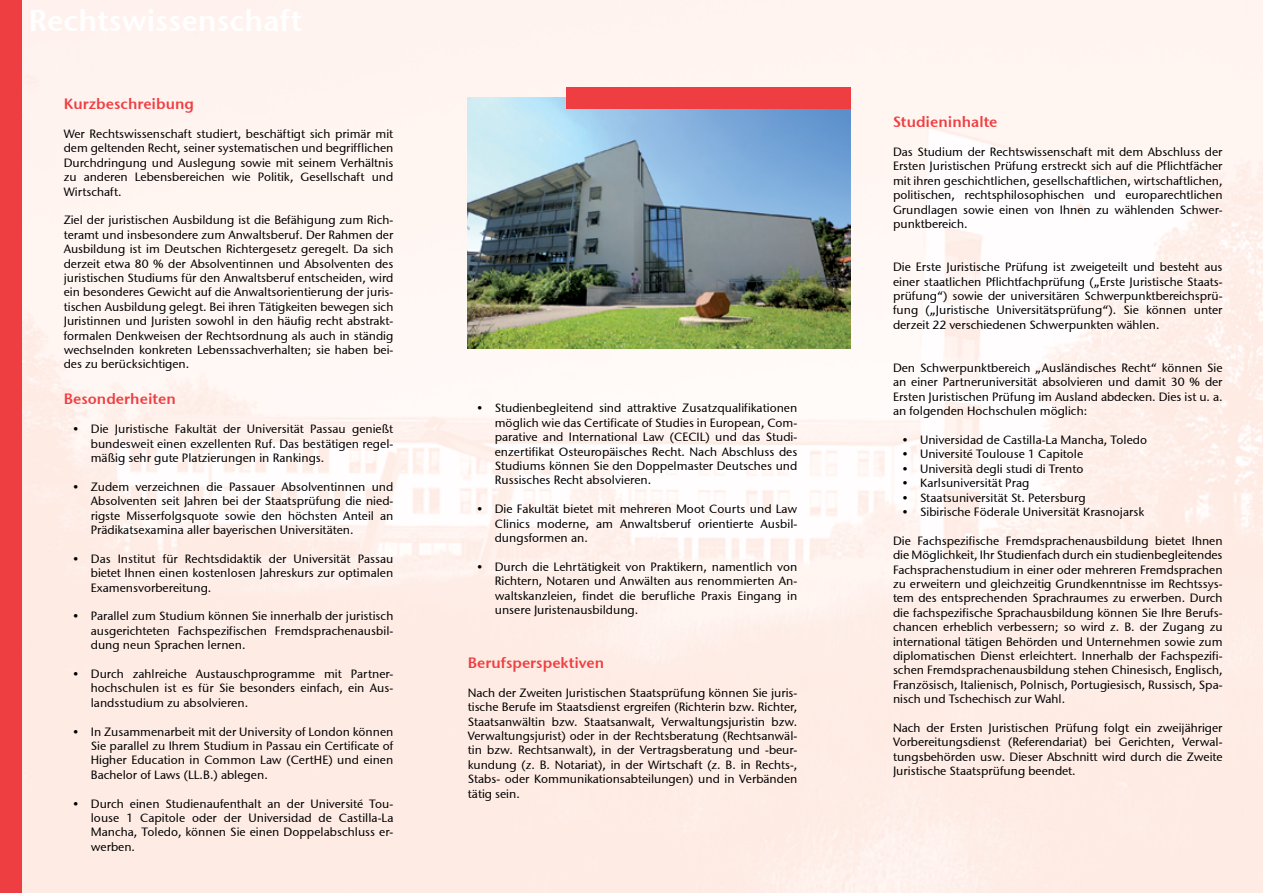
<style>
.page{position:relative;width:1263px;height:893px;background:#fff}
.page>*{position:absolute;margin:0;border:0;box-sizing:border-box;transform-origin:0 0}
.t1{font:15px "Stone Sans Semi ITCTT";color:#ef3e42}
.t2{font:15px "Stone Sans Semi OSITCTT";color:#ef3e42}
.t3{font:12px/14.4px "Stone Sans ITCTT Medium";letter-spacing:.005em;color:#000;text-align:justify}
</style>
<div class="page">
<img style="left:21px;top:0;width:1242px;height:893px">
<div style="left:0;top:0;width:21px;height:893px;background:#ef3e42"></div>
<img style="left:467px;top:98px;width:383px;height:251px">
<div style="left:566px;top:87px;width:284px;height:21px;background:#ef3e42"></div>
<p class="t1" style="left:64px;top:95px;width:132px">Kurzbeschreibung</p>
<p class="t3" style="left:64px;top:126px;width:331px">Wer Rechtswissenschaft studiert, beschäftigt sich primär mit dem geltenden Recht, seiner systematischen und begrifflichen Durchdringung und Auslegung sowie mit seinem Verhältnis zu anderen Lebensbereichen wie Politik, Gesellschaft und Wirtschaft.</p>
<p class="t3" style="left:64px;top:213px;width:331px">Ziel der juristischen Ausbildung ist die Befähigung zum Rich&shy;teramt und insbesondere zum Anwaltsberuf. Der Rahmen der Ausbildung ist im Deutschen Richtergesetz geregelt. Da sich derzeit etwa 80 % der Absolventinnen und Absolventen des juristischen Studiums für den Anwaltsberuf entscheiden, wird ein besonderes Gewicht auf die Anwaltsorientierung der juris&shy;tischen Ausbildung gelegt. Bei ihren Tätigkeiten bewegen sich Juristinnen und Juristen sowohl in den häufig recht abstrakt&shy;formalen Denkweisen der Rechtsordnung als auch in ständig wechselnden konkreten Lebenssachverhalten; sie haben bei&shy;des zu berücksichtigen.</p>
<p class="t1" style="left:64px;top:390px;width:114px">Besonderheiten</p>
<p class="t3" style="left:91px;top:422px;width:304px;text-indent:-18px">• Die Juristische Fakultät der Universität Passau genießt bundesweit einen exzellenten Ruf. Das bestätigen regel&shy;mäßig sehr gute Platzierungen in Rankings.</p>
<p class="t3" style="left:91px;top:479px;width:304px;text-indent:-18px">• Zudem verzeichnen die Passauer Absolventinnen und Absolventen seit Jahren bei der Staatsprüfung die nied&shy;rigste Misserfolgsquote sowie den höchsten Anteil an Prädikatsexamina aller bayerischen Universitäten.</p>
<p class="t3" style="left:91px;top:551px;width:304px;text-indent:-18px">• Das Institut für Rechtsdidaktik der Universität Passau bietet Ihnen einen kostenlosen Jahreskurs zur optimalen Examensvorbereitung.</p>
<p class="t3" style="left:91px;top:609px;width:304px;text-indent:-18px">• Parallel zum Studium können Sie innerhalb der juristisch ausgerichteten Fachspezifischen Fremdsprachenausbil&shy;dung neun Sprachen lernen.</p>
<p class="t3" style="left:91px;top:666px;width:304px;text-indent:-18px">• Durch zahlreiche Austauschprogramme mit Partner&shy;hochschulen ist es für Sie besonders einfach, ein Aus&shy;landsstudium zu absolvieren.</p>
<p class="t3" style="left:91px;top:724px;width:304px;text-indent:-18px">• In Zusammenarbeit mit der University of London können Sie parallel zu Ihrem Studium in Passau ein Certificate of Higher Education in Common Law (CertHE) und einen Bachelor of Laws (LL.B.) ablegen.</p>
<p class="t3" style="left:91px;top:796px;width:304px;text-indent:-18px">• Durch einen Studienaufenthalt an der Université Tou&shy;louse 1 Capitole oder der Universidad de Castilla-La Mancha, Toledo, können Sie einen Doppelabschluss er&shy;werben.</p>
<p class="t3" style="left:495px;top:401px;width:304px;text-indent:-18px">• Studienbegleitend sind attraktive Zusatzqualifikationen möglich wie das Certificate of Studies in European, Com&shy;parative and International Law (CECIL) und das Studi&shy;enzertifikat Osteuropäisches Recht. Nach Abschluss des Studiums können Sie den Doppelmaster Deutsches und Russisches Recht absolvieren.</p>
<p class="t3" style="left:495px;top:502px;width:304px;text-indent:-18px">• Die Fakultät bietet mit mehreren Moot Courts und Law Clinics moderne, am Anwaltsberuf orientierte Ausbil&shy;dungsformen an.</p>
<p class="t3" style="left:495px;top:559px;width:304px;text-indent:-18px">• Durch die Lehrtätigkeit von Praktikern, namentlich von Richtern, Notaren und Anwälten aus renommierten An&shy;waltskanzleien, findet die berufliche Praxis Eingang in unsere Juristenausbildung.</p>
<p class="t2" style="left:468px;top:653px;width:138px">Berufsperspektiven</p>
<p class="t3" style="left:468px;top:685px;width:331px">Nach der Zweiten Juristischen Staatsprüfung können Sie juris&shy;tische Berufe im Staatsdienst ergreifen (Richterin bzw. Richter, Staatsanwältin bzw. Staatsanwalt, Verwaltungsjuristin bzw.<br>Verwaltungsjurist) oder in der Rechtsberatung (Rechtsanwäl&shy;tin bzw. Rechtsanwalt), in der Vertragsberatung und -beur&shy;kundung (z. B. Notariat), in der Wirtschaft (z. B. in Rechts-, Stabs- oder Kommunikationsabteilungen) und in Verbänden tätig sein.</p>
<p class="t1" style="left:893px;top:113px;width:106px">Studieninhalte</p>
<p class="t3" style="left:893px;top:144px;width:331px">Das Studium der Rechtswissenschaft mit dem Abschluss der Ersten Juristischen Prüfung erstreckt sich auf die Pflichtfächer mit ihren geschichtlichen, gesellschaftlichen, wirtschaftlichen, politischen, rechtsphilosophischen und europarechtlichen Grundlagen sowie einen von Ihnen zu wählenden Schwer&shy;punktbereich.</p>
<p class="t3" style="left:893px;top:260px;width:331px">Die Erste Juristische Prüfung ist zweigeteilt und besteht aus einer staatlichen Pflichtfachprüfung („Erste Juristische Staats&shy;prüfung“) sowie der universitären Schwerpunktbereichsprü&shy;fung („Juristische Universitätsprüfung“). Sie können unter derzeit 22 verschiedenen Schwerpunkten wählen.</p>
<p class="t3" style="left:893px;top:360px;width:331px">Den Schwerpunktbereich „Ausländisches Recht“ können Sie an einer Partneruniversität absolvieren und damit 30 % der Ersten Juristischen Prüfung im Ausland abdecken. Dies ist u. a. an folgenden Hochschulen möglich:</p>
<p class="t3" style="left:902px;top:432px;width:246px">• Universidad de Castilla-La Mancha, Toledo</p>
<p class="t3" style="left:902px;top:447px;width:183px">• Université Toulouse 1 Capitole</p>
<p class="t3" style="left:902px;top:461px;width:183px">• Università degli studi di Trento</p>
<p class="t3" style="left:902px;top:476px;width:129px">• Karlsuniversität Prag</p>
<p class="t3" style="left:902px;top:490px;width:185px">• Staatsuniversität St. Petersburg</p>
<p class="t3" style="left:902px;top:504px;width:244px">• Sibirische Föderale Universität Krasnojarsk</p>
<p class="t3" style="left:893px;top:533px;width:331px">Die Fachspezifische Fremdsprachenausbildung bietet Ihnen die Möglichkeit, Ihr Studienfach durch ein studienbegleitendes Fachsprachenstudium in einer oder mehreren Fremdsprachen zu erweitern und gleichzeitig Grundkenntnisse im Rechtssys&shy;tem des entsprechenden Sprachraumes zu erwerben. Durch die fachspezifische Sprachausbildung können Sie Ihre Berufs&shy;chancen erheblich verbessern; so wird z. B. der Zugang zu international tätigen Behörden und Unternehmen sowie zum diplomatischen Dienst erleichtert. Innerhalb der Fachspezifi&shy;schen Fremdsprachenausbildung stehen Chinesisch, Englisch, Französisch, Italienisch, Polnisch, Portugiesisch, Russisch, Spa&shy;nisch und Tschechisch zur Wahl.</p>
<p class="t3" style="left:893px;top:720px;width:331px">Nach der Ersten Juristischen Prüfung folgt ein zweijähriger Vorbereitungsdienst (Referendariat) bei Gerichten, Verwal&shy;tungsbehörden usw. Dieser Abschnitt wird durch die Zweite Juristische Staatsprüfung beendet.</p>
</div>
